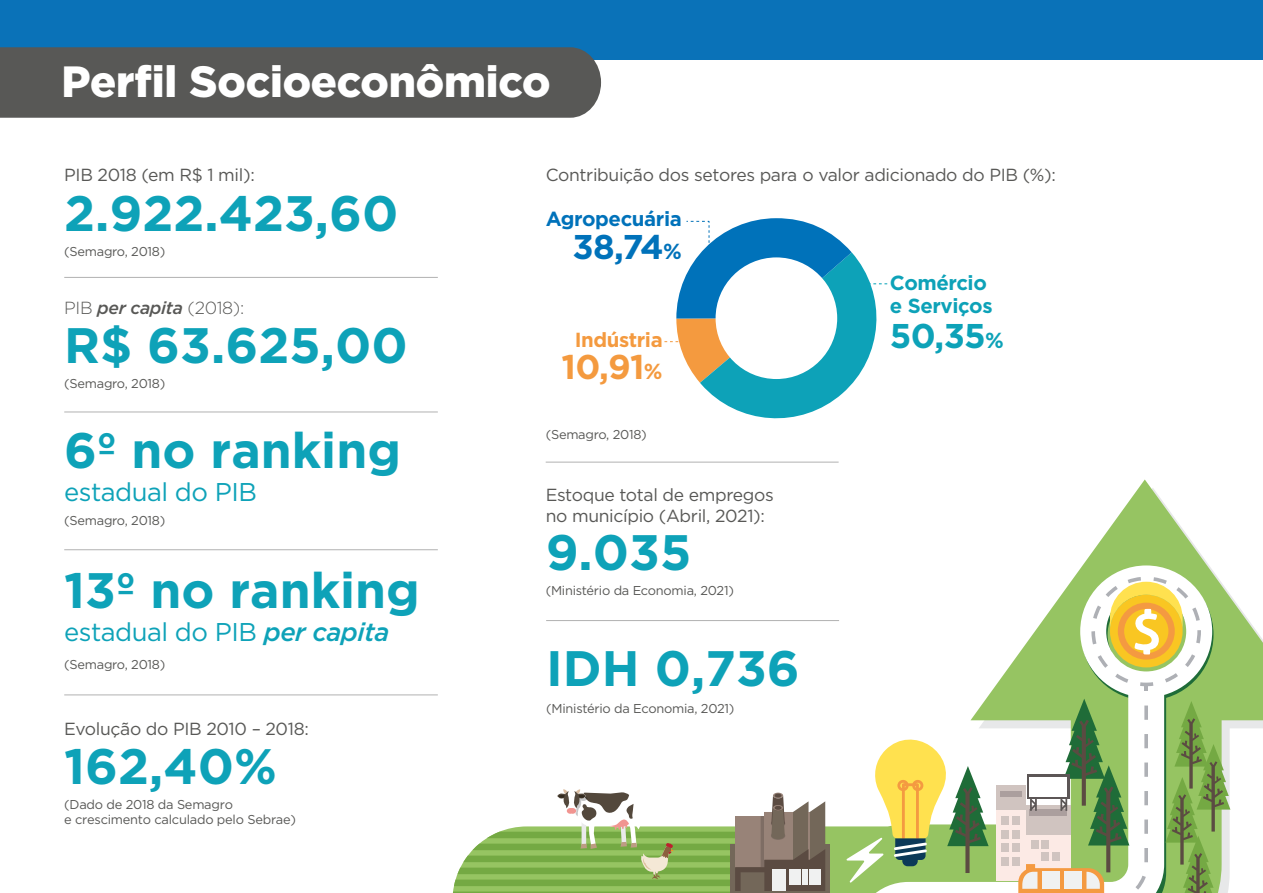
<style>
.page{position:relative;width:1263px;height:893px;background:#fff}
.page>*{position:absolute;margin:0;border:0;box-sizing:border-box;transform-origin:0 0}
.t1{font:700 49.8px "Gotham";color:#0ea2b8}
.t2{font:900 42px "Gotham S Sm";letter-spacing:-.02em;color:#fff}
.t3{font:700 34.35px "Gotham";color:#0072ba}
.t4{font:700 34.35px "Gotham";color:#0da2b8}
.t5{font:700 34.35px "Gotham";color:#f49a3f}
.t6{font:25.65px "Gotham";letter-spacing:-.02em;color:#0ea2b8}
.t7{font:700 20.4px/23.7px "Gotham";letter-spacing:-.02em;color:#0da2b8}
.t8{font:700 20.4px "Gotham";letter-spacing:-.02em;color:#0072ba}
.t9{font:700 20.4px "Gotham";letter-spacing:-.02em;color:#f49a3f}
.t10{font:17.55px/21px "Gotham";letter-spacing:-.02em;color:#585856}
.t11{font:300 17.55px "Gotham";letter-spacing:-.02em;color:#585856}
.t12{font:12.9px/15.5px "Gotham";letter-spacing:-.02em;color:#585856}
.s1{font-weight:500;font-style:italic}
.s2{font-size:21.75px}
</style>
<div class="page">
<div style="left:0;top:0;width:1263px;height:60px;background:#0a72b8"></div>
<hr style="left:64px;top:411px;width:374px;height:1px;background:#b1b1b1">
<hr style="left:546px;top:462px;width:293px;height:1px;background:#b1b1b1">
<hr style="left:64px;top:277px;width:374px;height:1px;background:#b1b1b1">
<div style="left:0;top:47px;width:601px;height:71px;background:#585856"></div>
<svg style="left:64px;top:479px;width:1199px;height:331px"></svg>
<svg style="left:64px;top:565px;width:1148px;height:245px"></svg>
<svg style="left:73px;top:705px;width:943px;height:188px"></svg>
<svg style="left:846px;top:723px;width:143px;height:160px"></svg>
<svg style="left:1016px;top:569px;width:214px;height:324px"></svg>
<div style="left:730px;top:844px;width:100px;height:49px;background:#736759"></div>
<svg style="left:452px;top:789px;width:373px;height:104px"></svg>
<div style="left:809px;top:877px;width:5px;height:8px;background:#f0f1f1"></div>
<div style="left:815px;top:869px;width:6px;height:7px;background:#f0f1f1"></div>
<div style="left:815px;top:877px;width:6px;height:8px;background:#f0f1f1"></div>
<svg style="left:664px;top:218px;width:224px;height:201px"></svg>
<div style="left:715px;top:257px;width:122px;height:122px;background:#fff;border-radius:50%"></div>
<h2 class="t2" style="left:61px;top:52px;width:491px">Perfil Socioeconômico</h2>
<h3 class="t10" style="left:64px;top:164px;width:192px">PIB 2018 (em R$ 1 mil):</h3>
<h1 class="t1" style="left:64px;top:184px;width:336px">2.922.423,60</h1>
<p class="t12" style="left:64px;top:243px;width:103px">(Semagro, 2018)</p>
<h3 class="t11" style="left:64px;top:298px;width:182px">PIB <span class="s1">per capita</span> (2018):</h3>
<h1 class="t1" style="left:64px;top:316px;width:345px">R$ 63.625,00</h1>
<p class="t12" style="left:64px;top:375px;width:103px">(Semagro, 2018)</p>
<h1 class="t1" style="left:64px;top:422px;width:338px">6º no ranking</h1>
<h3 class="t6" style="left:64px;top:477px;width:194px">estadual do PIB</h3>
<p class="t12" style="left:64px;top:512px;width:103px">(Semagro, 2018)</p>
<h1 class="t1" style="left:64px;top:562px;width:357px">13º no ranking</h1>
<h3 class="t6" style="left:64px;top:618px;width:327px">estadual do PIB <span class="s1">per capita</span></h3>
<p class="t12" style="left:64px;top:657px;width:103px">(Semagro, 2018)</p>
<h3 class="t10" style="left:64px;top:718px;width:246px">Evolução do PIB 2010 – 2018:</h3>
<h1 class="t1" style="left:64px;top:737px;width:214px">162,40%</h1>
<p class="t12" style="left:64px;top:796px;width:233px">(Dado de 2018 da Semagro<br>e crescimento calculado pelo Sebrae)</p>
<h3 class="t10" style="left:546px;top:164px;width:512px">Contribuição dos setores para o valor adicionado do PIB (%):</h3>
<h3 class="t8" style="left:546px;top:207px;width:138px">Agropecuária</h3>
<h3 class="t3" style="left:572px;top:227px;width:111px">38,74<span class="s2">%</span></h3>
<h3 class="t7" style="left:890px;top:270px;width:104px">Comércio e Serviços</h3>
<h3 class="t9" style="left:575px;top:328px;width:90px">Indústria</h3>
<h3 class="t4" style="left:890px;top:316px;width:115px">50,35<span class="s2">%</span></h3>
<h3 class="t5" style="left:561px;top:347px;width:103px">10,91<span class="s2">%</span></h3>
<p class="t12" style="left:546px;top:427px;width:103px">(Semagro, 2018)</p>
<h3 class="t10" style="left:546px;top:484px;width:230px">Estoque total de empregos no município (Abril, 2021):</h3>
<h1 class="t1" style="left:546px;top:524px;width:147px">9.035</h1>
<p class="t12" style="left:546px;top:583px;width:190px">(Ministério da Economia, 2021)</p>
<h1 class="t1" style="left:546px;top:640px;width:255px">IDH 0,736</h1>
<p class="t12" style="left:546px;top:700px;width:190px">(Ministério da Economia, 2021)</p>
</div>
